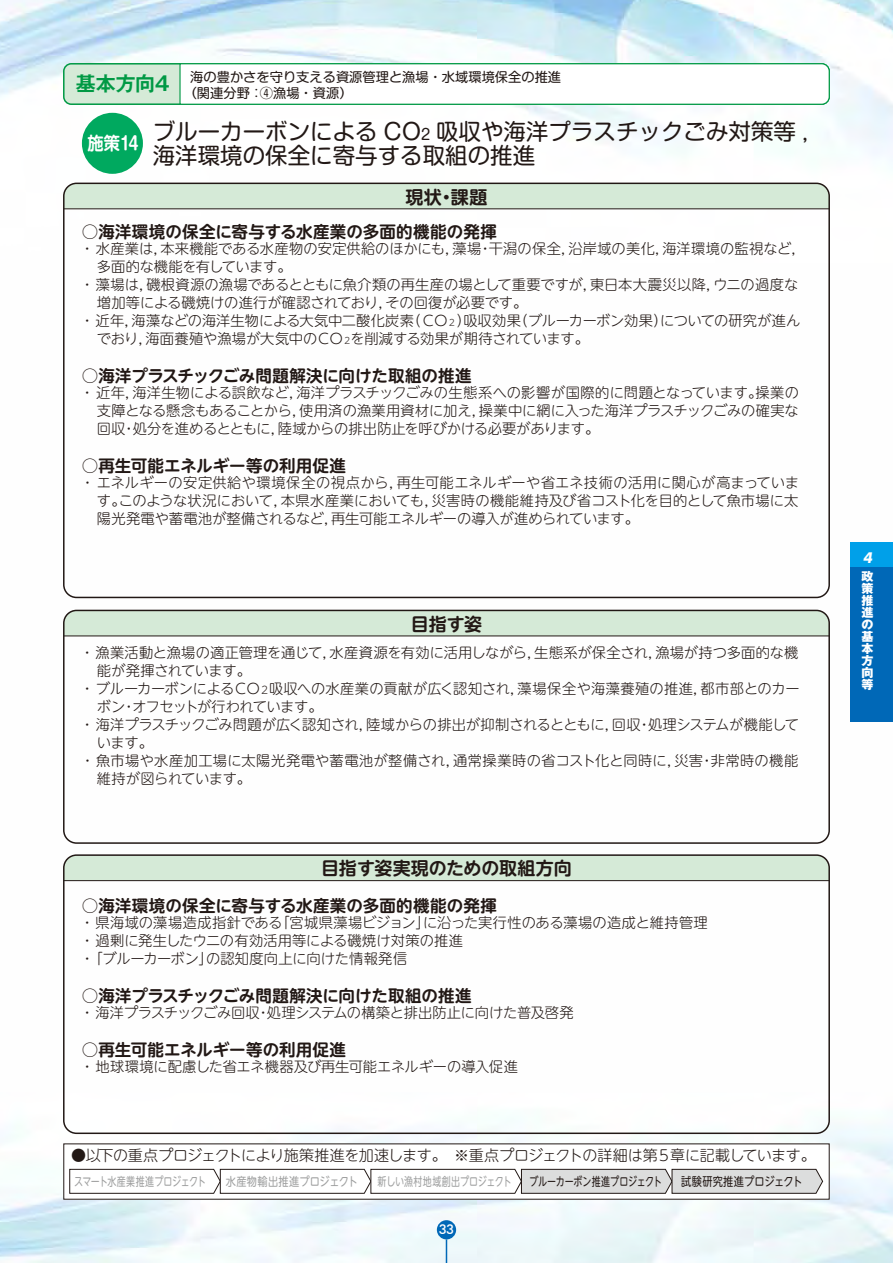
<style>
.page{position:relative;width:893px;height:1263px;background:#fff}
.page>*{position:absolute;margin:0;border:0;box-sizing:border-box;transform-origin:0 0}
.t1{font:22.5px/24px "Shin M Go Pro";color:#221815}
.t2{font:700 19.8px "Gothic MB101 Pr 5 De";letter-spacing:-.01em;color:#094}
.t3{font:700 18px "UD Shin M Go Pr 6 De";color:#221815}
.t4{font:700 18px "Shin M Go Pro De";color:#fff;scale:.9 1}
.t5{font:700 16.5px "UD Shin M Go Pr 6 De";letter-spacing:.005em;color:#221815}
.t6{font:300 15px "UD Shin M Go Pr 6";letter-spacing:-.025em;color:#221815}
.t7{font:italic 700 15px "Futura";color:#fff}
.t8{font:300 14.25px/18px "UD Shin M Go Pr 6";letter-spacing:-.005em;color:#221815;text-align:justify}
.t9{font:300 14.25px "UD Shin M Go Pr 6";letter-spacing:.025em;color:#221815}
.t10{font:300 14.25px "UD Shin M Go Pr 6";letter-spacing:-.04em;color:#221815}
.t11{font:300 14.25px "UD Shin M Go Pr 6";letter-spacing:-.03em;color:#221815}
.t12{font:500 13.5px "Futura BT";color:#fff}
.t13{font:13.2px/15.9px "Shin M Go Pro";color:#221815}
.t14{font:12px "UD Shin M Go Pr 6";letter-spacing:-.035em;color:#9fa0a0;scale:.75 1}
.t15{font:12px "UD Shin M Go Pr 6";letter-spacing:.005em;color:#9fa0a0;scale:.75 1}
.t16{font:12px "UD Shin M Go Pr 6";letter-spacing:-.015em;color:#221815;scale:.75 1}
.t17{font:12px "UD Shin M Go Pr 6";letter-spacing:.005em;color:#9fa0a0;scale:.85 1}
.t18{font:12px "UD Shin M Go Pr 6";letter-spacing:.005em;color:#221815;scale:.85 1}
.t19{font:800 12px/12px "Gothic MB101 Pr 5";color:#fff;text-align:justify}
.s1{font-size:15px}
.s2{font-size:9px}
.s3{font-size:10.5px}
</style>
<div class="page">
<img style="left:0;top:0;width:892px;height:1263px">
<div style="left:437px;top:1220px;width:19px;height:19px;background:#0068b7;border-radius:50%"></div>
<svg style="left:446px;top:1239px;width:1px;height:24px"></svg>
<div style="left:850px;top:566px;width:43px;height:156px;background:#0068b7"></div>
<div style="left:850px;top:542px;width:43px;height:24px;background:#00a0e9"></div>
<div style="left:64px;top:64px;width:765px;height:40px;background:#d5ead7;border-radius:8px"></div>
<div style="left:63px;top:63px;width:767px;height:42px;border:2px solid #094;border-radius:8px"></div>
<svg style="left:179px;top:63px;width:651px;height:42px;background:#eef8f2"></svg>
<div style="left:82px;top:113px;width:61px;height:61px;background:#00a95f;border-radius:50%"></div>
<div style="left:64px;top:1144px;width:765px;height:55px;background:#fff"></div>
<div style="left:64px;top:183px;width:765px;height:25px;background:#d5ead7"></div>
<div style="left:63px;top:183px;width:767px;height:415px;border:2px solid #221815;border-radius:13px"></div>
<div style="left:64px;top:855px;width:765px;height:25px;background:#d5ead7"></div>
<div style="left:63px;top:854px;width:767px;height:280px;border:2px solid #221815;border-radius:13px"></div>
<div style="left:64px;top:610px;width:765px;height:25px;background:#d5ead7"></div>
<hr style="left:64px;top:208px;width:765px;height:1px;background:#221815">
<hr style="left:64px;top:880px;width:765px;height:1px;background:#221815">
<hr style="left:64px;top:635px;width:765px;height:1px;background:#221815">
<div style="left:63px;top:610px;width:767px;height:234px;border:2px solid #221815;border-radius:13px"></div>
<svg style="left:69px;top:1168px;width:754px;height:26px"></svg>
<h2 class="t2" style="left:76px;top:67px;width:95px">基本方向4</h2>
<p class="t13" style="left:184px;top:67px;width:379px;text-indent:7px">海の豊かさを守り支える資源管理と漁場・水域環境保全の推進（関連分野：④漁場・資源）</p>
<p class="t4" style="left:88px;top:129px;width:58px">施策14</p>
<h1 class="t1" style="left:153px;top:116px;width:657px">ブルーカーボンによる CO<span class="s1">2</span> 吸収や海洋プラスチックごみ対策等 ,海洋環境の保全に寄与する取組の推進</h1>
<p class="t3" style="left:405px;top:181px;width:83px">現状・課題</p>
<p class="t5" style="left:82px;top:218px;width:416px">○海洋環境の保全に寄与する水産業の多面的機能の発揮</p>
<p class="t8" style="left:80px;top:239px;width:727px">・ 水産業は，本来機能である水産物の安定供給のほかにも，藻場・干潟の保全，沿岸域の美化，海洋環境の監視など，</p>
<p class="t8" style="left:97px;top:257px;width:196px">多面的な機能を有しています。</p>
<p class="t8" style="left:80px;top:275px;width:720px">・ 藻場は，磯根資源の漁場であるとともに魚介類の再生産の場として重要ですが，東日本大震災以降，ウニの過度な</p>
<p class="t8" style="left:97px;top:293px;width:432px">増加等による磯焼けの進行が確認されており，その回復が必要です。</p>
<p class="t8" style="left:80px;top:311px;width:722px">・ 近年，海藻などの海洋生物による大気中二酸化炭素（ＣＯ<span class="s2">２</span>）吸収効果（ブルーカーボン効果）についての研究が進ん</p>
<p class="t8" style="left:97px;top:329px;width:494px">でおり，海面養殖や漁場が大気中のＣＯ<span class="s2">２</span>を削減する効果が期待されています。</p>
<p class="t5" style="left:82px;top:362px;width:391px">○海洋プラスチックごみ問題解決に向けた取組の推進</p>
<p class="t8" style="left:97px;top:383px;width:704px;text-indent:-17px">・ 近年，海洋生物による誤飲など，海洋プラスチックごみの生態系への影響が国際的に問題となっています。操業の支障となる懸念もあることから，使用済の漁業用資材に加え，操業中に網に入った海洋プラスチックごみの確実な回収・処分を進めるとともに，陸域からの排出防止を呼びかける必要があります。</p>
<p class="t5" style="left:82px;top:452px;width:266px">○再生可能エネルギー等の利用促進</p>
<p class="t8" style="left:97px;top:473px;width:703px;text-indent:-16px">・ エネルギーの安定供給や環境保全の視点から，再生可能エネルギーや省エネ技術の活用に関心が高まっています。このような状況において，本県水産業においても，災害時の機能維持及び省コスト化を目的として魚市場に太陽光発電や蓄電池が整備されるなど，再生可能エネルギーの導入が進められています。</p>
<p class="t3" style="left:411px;top:608px;width:73px">目指す姿</p>
<p class="t8" style="left:80px;top:643px;width:720px">・ 漁業活動と漁場の適正管理を通じて，水産資源を有効に活用しながら，生態系が保全され，漁場が持つ多面的な機</p>
<p class="t8" style="left:97px;top:661px;width:156px">能が発揮されています。</p>
<p class="t8" style="left:80px;top:679px;width:721px">・ ブルーカーボンによるＣＯ<span class="s3">２</span>吸収への水産業の貢献が広く認知され，藻場保全や海藻養殖の推進，都市部とのカー</p>
<p class="t10" style="left:97px;top:695px;width:227px">ボン・オフセットが行われています。</p>
<p class="t8" style="left:80px;top:715px;width:720px">・ 海洋プラスチックごみ問題が広く認知され，陸域からの排出が抑制されるとともに，回収・処理システムが機能して</p>
<p class="t8" style="left:97px;top:733px;width:58px">います。</p>
<p class="t9" style="left:80px;top:749px;width:719px">・ 魚市場や水産加工場に太陽光発電や蓄電池が整備され，通常操業時の省コスト化と同時に，災害・非常時の機能</p>
<p class="t11" style="left:97px;top:767px;width:156px">維持が図られています。</p>
<p class="t3" style="left:321px;top:853px;width:252px">目指す姿実現のための取組方向</p>
<p class="t5" style="left:82px;top:891px;width:416px">○海洋環境の保全に寄与する水産業の多面的機能の発揮</p>
<p class="t8" style="left:80px;top:912px;width:629px;text-align:left">・ 県海域の藻場造成指針である「宮城県藻場ビジョン」に沿った実行性のある藻場の造成と維持管理・ 過剰に発生したウニの有効活用等による磯焼け対策の推進<br>・ 「ブルーカーボン」の認知度向上に向けた情報発信</p>
<p class="t5" style="left:82px;top:981px;width:391px">○海洋プラスチックごみ問題解決に向けた取組の推進</p>
<p class="t8" style="left:80px;top:1002px;width:495px">・ 海洋プラスチックごみ回収・処理システムの構築と排出防止に向けた普及啓発</p>
<p class="t5" style="left:82px;top:1035px;width:266px">○再生可能エネルギー等の利用促進</p>
<p class="t8" style="left:80px;top:1056px;width:439px">・ 地球環境に配慮した省エネ機器及び再生可能エネルギーの導入促進</p>
<p class="t6" style="left:71px;top:1143px;width:746px">●以下の重点プロジェクトにより施策推進を加速します。　※重点プロジェクトの詳細は第５章に記載しています。</p>
<p class="t14" style="left:74px;top:1171px;width:178px">スマート水産業推進プロジェクト</p>
<p class="t17" style="left:226px;top:1171px;width:157px">水産物輸出推進プロジェクト</p>
<p class="t15" style="left:378px;top:1171px;width:180px">新しい漁村地域創出プロジェクト</p>
<p class="t16" style="left:529px;top:1171px;width:178px">ブルーカーボン推進プロジェクト</p>
<p class="t18" style="left:681px;top:1171px;width:144px">試験研究推進プロジェクト</p>
<p class="t12" style="left:439px;top:1221px;width:17px">33</p>
<p class="t7" style="left:863px;top:547px;width:14px">4</p>
<p class="t19" style="left:861px;top:570px;width:13px">政策推進の基本方向等</p>
</div>
